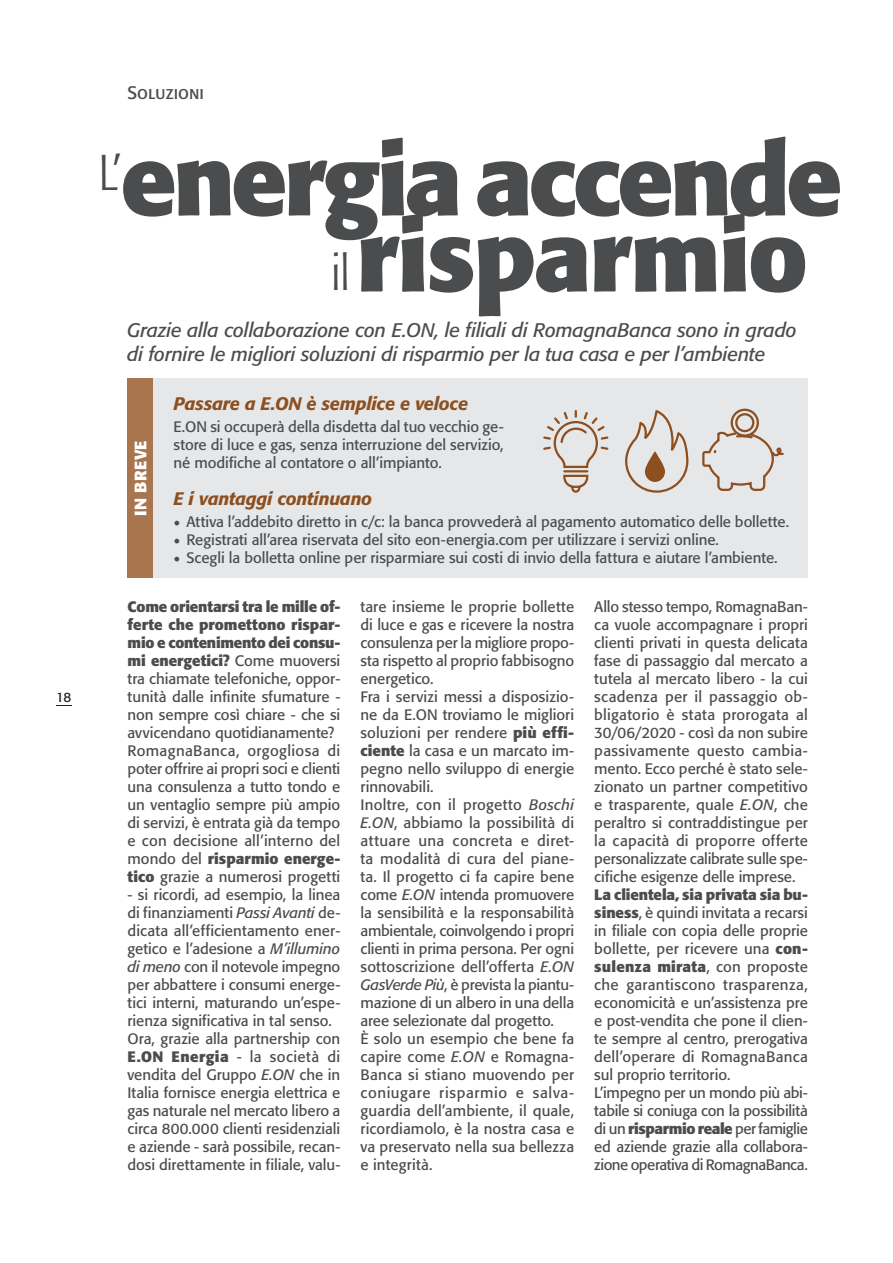
<style>
.page{position:relative;width:893px;height:1263px;background:#fff}
.page>*{position:absolute;margin:0;border:0;box-sizing:border-box;transform-origin:0 0}
.t1{font:700 99px "Formata";letter-spacing:-.03em;color:#4b4c4d}
.t2{font:300 condensed 49.65px "Formata";color:#4b4c4d}
.t3{font:italic 19.5px/24px "Formata";letter-spacing:-.01em;color:#4b4c4d}
.t4{font:italic 500 18px "Formata";letter-spacing:-.01em;color:#8d4f1f}
.t5{font:18px "Formata Regular SC";color:#4b4c4d}
.t6{font:700 16.5px "Formata";letter-spacing:.015em;color:#fff}
.t7{font:15px/18px "Formata";color:#4b4c4d}
.t8{font:13.5px "Formata";color:#231f20}
.s1{font-family:"Minion Pro";font-size:18px}
.s2{font-weight:700}
.s3{font-style:italic}
</style>
<div class="page">
<svg style="left:56px;top:705px;width:15px;height:1px"></svg>
<div style="left:129px;top:378px;width:679px;height:200px;background:#e6e7e9"></div>
<div style="left:128px;top:378px;width:25px;height:200px;background:#a8754e"></div>
<svg style="left:543px;top:410px;width:65px;height:83px"></svg>
<svg style="left:625px;top:410px;width:63px;height:83px"></svg>
<svg style="left:702px;top:409px;width:82px;height:82px"></svg>
<p class="t8" style="left:56px;top:689px;width:17px">18</p>
<p class="t5" style="left:128px;top:82px;width:78px">Soluzioni</p>
<h1 class="t1" style="left:99px;top:118px;width:745px"><sup>L’</sup>energia accende</h1>
<h2 class="t2" style="left:331px;top:244px;width:20px">il</h2>
<h1 class="t1" style="left:356px;top:194px;width:453px">risparmio</h1>
<h3 class="t3" style="left:127px;top:318px;width:671px">Grazie alla collaborazione con E.ON, le filiali di RomagnaBanca sono in grado di fornire le migliori soluzioni di risparmio per la tua casa e per l’ambiente</h3>
<p class="t6" style="left:130px;top:515px;width:77px;rotate:-90deg">IN BREVE</p>
<p class="t4" style="left:174px;top:393px;width:296px">Passare a E.ON è semplice e veloce</p>
<p class="t7" style="left:174px;top:418px;width:332px;text-align:justify">E.ON si occuperà della disdetta dal tuo vecchio ge&shy;store di luce e gas, senza interruzione del servizio, né modifiche al contatore o all’impianto.</p>
<p class="t4" style="left:174px;top:488px;width:200px">E i vantaggi continuano</p>
<p class="t7" style="left:174px;top:513px;width:617px"><span class="s1">•</span> Attiva l’addebito diretto in c/c: la banca provvederà al pagamento automatico delle bollette.</p>
<p class="t7" style="left:174px;top:531px;width:547px"><span class="s1">•</span> Registrati all’area riservata del sito eon-energia.com per utilizzare i servizi online.</p>
<p class="t7" style="left:174px;top:549px;width:605px"><span class="s1">•</span> Scegli la bolletta online per risparmiare sui costi di invio della fattura e aiutare l’ambiente.</p>
<p class="t7" style="left:128px;top:598px;width:214px"><span class="s2">Come orientarsi tra le mille of&shy;ferte che promettono rispar&shy;mio e contenimento dei consu&shy;mi energetici?</span> Come muoversi tra chiamate telefoniche, oppor&shy;tunità dalle infinite sfumature - non sempre così chiare - che si avvicendano quotidianamente?<br>RomagnaBanca, orgogliosa di poter offrire ai propri soci e clienti una consulenza a tutto tondo e un ventaglio sempre più ampio di servizi, è entrata già da tempo e con decisione all’interno del mondo del <span class="s2">risparmio energe&shy;tico</span> grazie a numerosi progetti</p>
<p class="t7" style="left:128px;top:886px;width:214px">- si ricordi, ad esempio, la linea di finanziamenti <span class="s3">Passi Avanti</span> de&shy;dicata all’efficientamento ener&shy;getico e l’adesione a <span class="s3">M’illumino di meno</span> con il notevole impegno per abbattere i consumi energe&shy;tici interni, maturando un’espe&shy;rienza significativa in tal senso.<br>Ora, grazie alla partnership con <span class="s2">E.ON Energia</span> - la società di vendita del Gruppo <span class="s3">E.ON</span> che in Italia fornisce energia elettrica e gas naturale nel mercato libero a circa 800.000 clienti residenziali e aziende - sarà possibile, recan&shy;dosi direttamente in filiale, valu-</p>
<p class="t7" style="left:360px;top:598px;width:215px">tare insieme le proprie bollette di luce e gas e ricevere la nostra consulenza per la migliore propo&shy;sta rispetto al proprio fabbisogno energetico.<br>Fra i servizi messi a disposizio&shy;ne da E.ON troviamo le migliori soluzioni per rendere <span class="s2">più effi&shy;ciente</span> la casa e un marcato im&shy;pegno nello sviluppo di energie rinnovabili.<br>Inoltre, con il progetto <span class="s3">Boschi<br>E.ON</span>, abbiamo la possibilità di attuare una concreta e diret&shy;ta modalità di cura del piane&shy;ta. Il progetto ci fa capire bene come <span class="s3">E.ON</span> intenda promuovere la sensibilità e la responsabilità ambientale, coinvolgendo i propri clienti in prima persona. Per ogni sottoscrizione dell’offerta <span class="s3">E.ON<br>GasVerde Più</span>, è prevista la piantu&shy;mazione di un albero in una della aree selezionate dal progetto.<br>È solo un esempio che bene fa capire come <span class="s3">E.ON</span> e Romagna-<br>Banca si stiano muovendo per coniugare risparmio e salva&shy;guardia dell’ambiente, il quale, ricordiamolo, è la nostra casa e va preservato nella sua bellezza e integrità.</p>
<p class="t7" style="left:594px;top:598px;width:215px;text-align:justify">Allo stesso tempo, RomagnaBan&shy;ca vuole accompagnare i propri clienti privati in questa delicata fase di passaggio dal mercato a tutela al mercato libero - la cui scadenza per il passaggio ob&shy;bligatorio è stata prorogata al 30/06/2020 - così da non subire passivamente questo cambia&shy;mento. Ecco perché è stato sele&shy;zionato un partner competitivo e trasparente, quale <span class="s3">E.ON</span>, che peraltro si contraddistingue per la capacità di proporre offerte personalizzate calibrate sulle spe&shy;cifiche esigenze delle imprese.</p>
<p class="t7" style="left:594px;top:886px;width:215px"><span class="s2">La clientela, sia privata sia bu&shy;siness</span>, è quindi invitata a recarsi in filiale con copia delle proprie bollette, per ricevere una <span class="s2">con&shy;sulenza mirata</span>, con proposte che garantiscono trasparenza, economicità e un’assistenza pre e post-vendita che pone il clien&shy;te sempre al centro, prerogativa dell’operare di RomagnaBanca sul proprio territorio.<br>L’impegno per un mondo più abi&shy;tabile si coniuga con la possibilità di un <span class="s2">risparmio reale</span> per famiglie ed aziende grazie alla collabora&shy;zione operativa di RomagnaBanca.</p>
</div>
